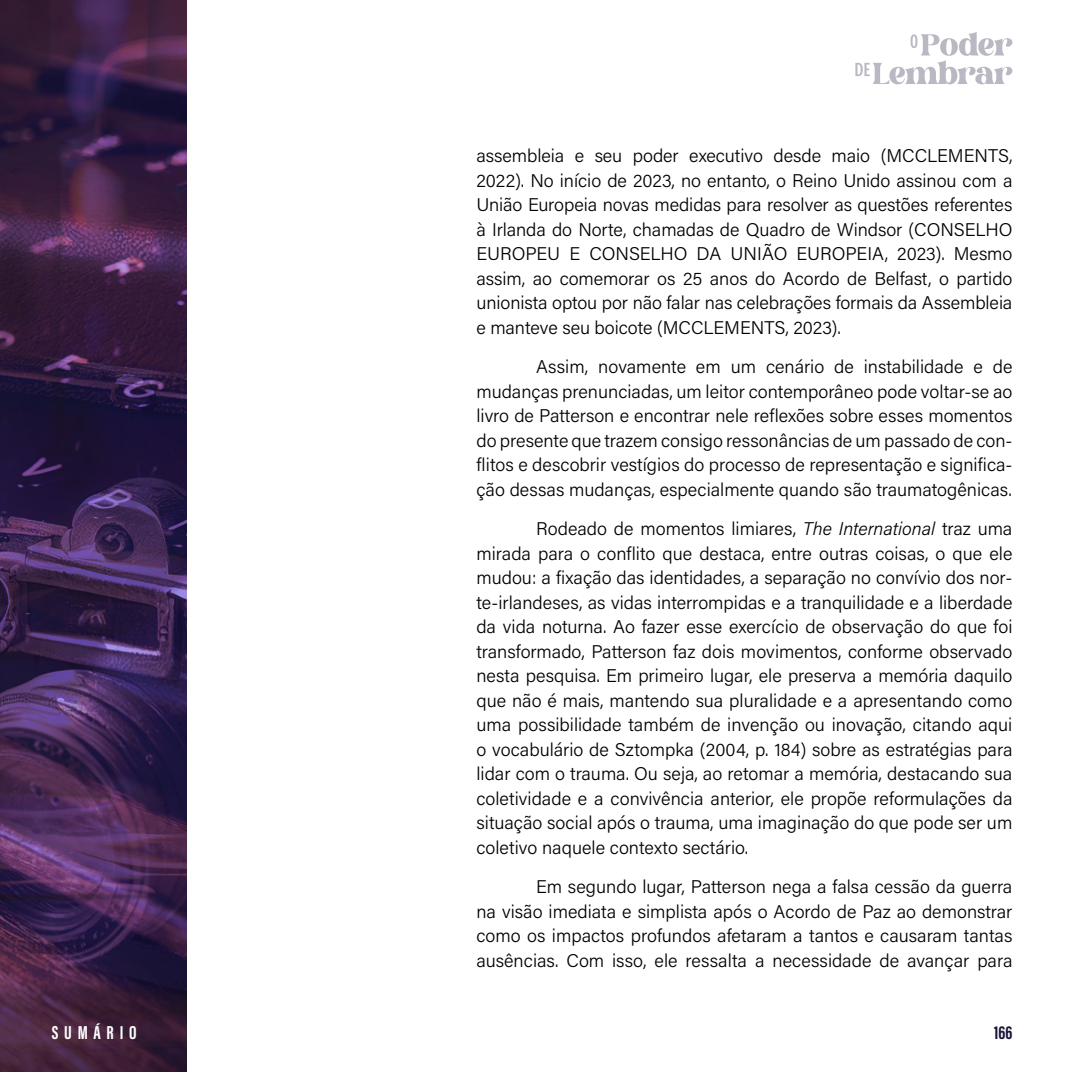
<style>
.page{position:relative;width:1072px;height:1072px;background:#fff}
.page>*{position:absolute;margin:0;border:0;box-sizing:border-box;transform-origin:0 0}
.t1{font:700 19.25px "Acumin Pro Extra Cond";letter-spacing:.3em;color:#fff}
.t2{font:700 19.25px "Acumin Pro Extra Cond";color:#181137}
.t3{font:300 18.38px/24.5px "Acumin Pro";color:#000;text-align:justify}
.s1{font-style:italic}
</style>
<div class="page">
<img style="left:0;top:0;width:186px;height:1071px">
<svg style="left:855px;top:32px;width:157px;height:52px"></svg>
<p class="t3" style="left:476px;top:143px;width:537px">assembleia e seu poder executivo desde maio (MCCLEMENTS, 2022). No início de 2023, no entanto, o Reino Unido assinou com a União Europeia novas medidas para resolver as questões referentes à Irlanda do Norte, chamadas de Quadro de Windsor (CONSELHO EUROPEU E CONSELHO DA UNIÃO EUROPEIA, 2023). Mesmo assim, ao comemorar os 25 anos do Acordo de Belfast, o partido unionista optou por não falar nas celebrações formais da Assembleia e manteve seu boicote (MCCLEMENTS, 2023).</p>
<p class="t3" style="left:476px;top:354px;width:537px;text-indent:60px">Assim, novamente em um cenário de instabilidade e de mudanças prenunciadas, um leitor contemporâneo pode voltar-se ao livro de Patterson e encontrar nele reflexões sobre esses momentos do presente que trazem consigo ressonâncias de um passado de con&shy;flitos e descobrir vestígios do processo de representação e significa&shy;ção dessas mudanças, especialmente quando são traumatogênicas.</p>
<p class="t3" style="left:476px;top:516px;width:537px;text-indent:60px">Rodeado de momentos limiares, <span class="s1">The International</span> traz uma mirada para o conflito que destaca, entre outras coisas, o que ele mudou: a fixação das identidades, a separação no convívio dos nor&shy;te-irlandeses, as vidas interrompidas e a tranquilidade e a liberdade da vida noturna. Ao fazer esse exercício de observação do que foi transformado, Patterson faz dois movimentos, conforme observado nesta pesquisa. Em primeiro lugar, ele preserva a memória daquilo que não é mais, mantendo sua pluralidade e a apresentando como uma possibilidade também de invenção ou inovação, citando aqui o vocabulário de Sztompka (2004, p. 184) sobre as estratégias para lidar com o trauma. Ou seja, ao retomar a memória, destacando sua coletividade e a convivência anterior, ele propõe reformulações da situação social após o trauma, uma imaginação do que pode ser um coletivo naquele contexto sectário.</p>
<p class="t3" style="left:476px;top:873px;width:537px;text-indent:60px">Em segundo lugar, Patterson nega a falsa cessão da guerra na visão imediata e simplista após o Acordo de Paz ao demonstrar como os impactos profundos afetaram a tantos e causaram tantas ausências. Com isso, ele ressalta a necessidade de avançar para</p>
<p class="t1" style="left:52px;top:1020px;width:86px">SUMÁRIO</p>
<p class="t2" style="left:994px;top:1020px;width:20px">166</p>
</div>
